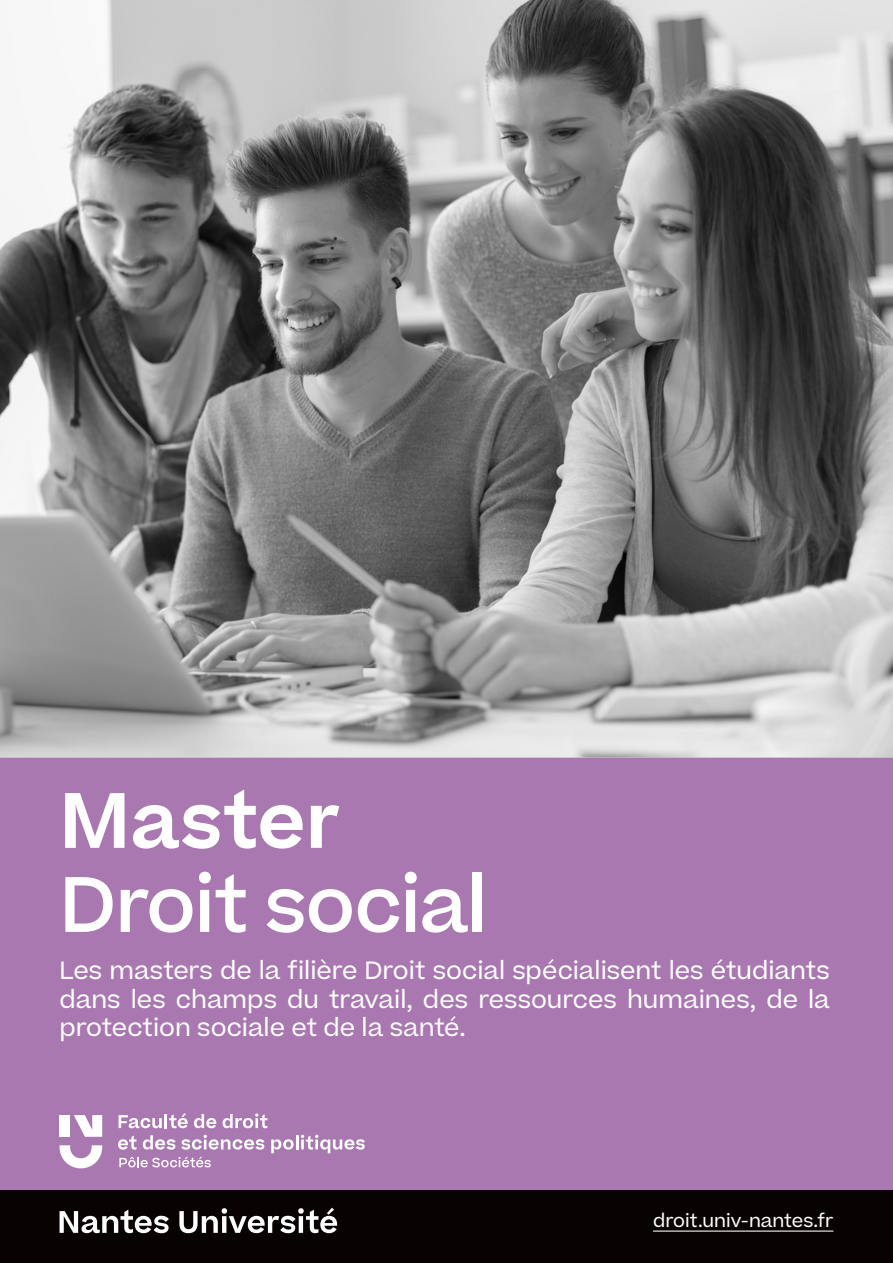
<style>
.page{position:relative;width:893px;height:1263px;background:#fff}
.page>*{position:absolute;margin:0;border:0;box-sizing:border-box;transform-origin:0 0}
.Titre_2{font:500 75px "Beatrice";letter-spacing:-.02em;color:#fff}
.Titre_1{font:600 75px "Beatrice";color:#fff}
.intro{font:24px/28.8px "Beatrice";color:#fff;text-align:justify}
.URL{font:18px "Beatrice";color:#fff}
</style>
<div class="page">
<div style="left:0;top:758px;width:893px;height:505px;background:#a978b1"></div>
<img style="left:0;top:0;width:893px;height:758px">
<div style="left:0;top:1191px;width:893px;height:72px;background:#080302"></div>
<svg style="left:60px;top:1208px;width:277px;height:25px"></svg>
<svg style="left:60px;top:1145px;width:42px;height:23px"></svg>
<svg style="left:74px;top:1115px;width:28px;height:22px"></svg>
<div style="left:60px;top:1115px;width:10px;height:22px;background:#fff"></div>
<svg style="left:119px;top:1156px;width:92px;height:11px"></svg>
<svg style="left:119px;top:1113px;width:69px;height:15px"></svg>
<svg style="left:194px;top:1114px;width:22px;height:14px"></svg>
<svg style="left:223px;top:1113px;width:44px;height:15px"></svg>
<svg style="left:118px;top:1135px;width:19px;height:14px"></svg>
<svg style="left:143px;top:1135px;width:122px;height:15px"></svg>
<svg style="left:271px;top:1135px;width:94px;height:18px"></svg>
<hr style="left:653px;top:1230px;width:180px;height:1px;background:#fff">
<p class="Titre_1" style="left:60px;top:770px;width:282px">Master</p>
<p class="Titre_2" style="left:60px;top:855px;width:429px">Droit social</p>
<p class="intro" style="left:60px;top:955px;width:772px">Les masters de la filière Droit social spécialisent les étudiants dans les champs du travail, des ressources humaines, de la protection sociale et de la santé.</p>
<p class="URL" style="left:653px;top:1208px;width:182px">droit.univ-nantes.fr</p>
</div>
